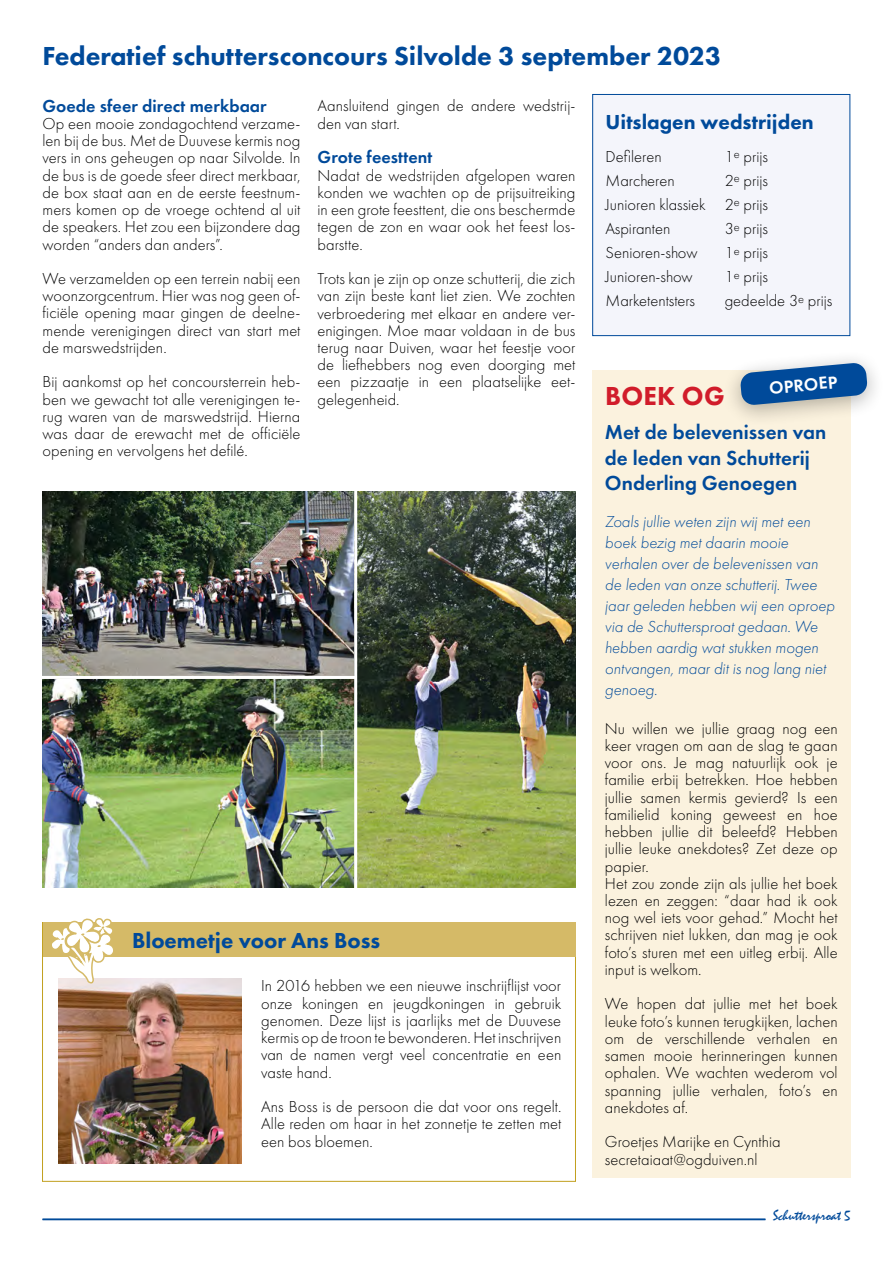
<style>
.page{position:relative;width:893px;height:1263px;background:#fff}
.page>*{position:absolute;margin:0;border:0;box-sizing:border-box;transform-origin:0 0}
.t1{font:800 27px "Futura PT";color:#004a9a}
.t2{font:800 27px "Futura PT";letter-spacing:.01em;color:#d11c2a}
.t3{font:800 22.5px "Futura PT";color:#004a9a}
.t4{font:600 21px/25.2px "Futura PT";color:#004a9a}
.t5{font:800 21px "Futura PT";color:#004a9a}
.t6{font:600 18px "Futura PT";letter-spacing:.005em;color:#004a9a}
.t7{font:600 18px "Futura PT";color:#fff}
.t8{font:300 16.5px/17.2px "Futura PT";color:#000;text-align:justify}
.t9{font:italic 300 16.5px/21px "Futura PT";color:#004a9a}
.t10{font:15px "Mistral";color:#004a9a}
</style>
<div class="page">
<img style="left:43px;top:491px;width:532px;height:397px">
<hr style="left:43px;top:1219px;width:722px;height:1px;background:#004a9a">
<div style="left:592px;top:370px;width:258px;height:808px;background:#fbf2de"></div>
<div style="left:723px;top:349px;width:163px;height:78px;background:#000;opacity:.3"></div>
<svg style="left:740px;top:362px;width:128px;height:43px;background:#4074ac"></svg>
<img style="left:58px;top:978px;width:183px;height:186px">
<div style="left:43px;top:922px;width:533px;height:34px;background:#d5ba67"></div>
<svg style="left:49px;top:918px;width:73px;height:67px"></svg>
<div style="left:593px;top:94px;width:257px;height:242px;background:#f4f5fb"></div>
<div style="left:592px;top:94px;width:258px;height:242px;border:1px solid #004a9a"></div>
<hr style="left:354px;top:483px;width:3px;height:408px;background:#fff">
<hr style="left:29px;top:676px;width:326px;height:3px;background:#fff">
<h1 class="t1" style="left:43px;top:39px;width:680px">Federatief schuttersconcours Silvolde 3 september 2023</h1>
<p class="t6" style="left:43px;top:94px;width:226px">Goede sfeer direct merkbaar</p>
<p class="t8" style="left:43px;top:115px;width:259px">Op een mooie zondagochtend verzame&shy;len bij de bus. Met de Duuvese kermis nog vers in ons geheugen op naar Silvolde. In de bus is de goede sfeer direct merkbaar, de box staat aan en de eerste feestnum&shy;mers komen op de vroege ochtend al uit de speakers. Het zou een bijzondere dag worden “anders dan anders”.</p>
<p class="t8" style="left:43px;top:270px;width:259px">We verzamelden op een terrein nabij een woonzorgcentrum. Hier was nog geen of&shy;ficiële opening maar gingen de deelne&shy;mende verenigingen direct van start met de marswedstrijden.</p>
<p class="t8" style="left:43px;top:373px;width:259px">Bij aankomst op het concoursterrein heb&shy;ben we gewacht tot alle verenigingen te&shy;rug waren van de marswedstrijd. Hierna was daar de erewacht met de officiële opening en vervolgens het defilé.</p>
<p class="t8" style="left:317px;top:97px;width:259px">Aansluitend gingen de andere wedstrij&shy;den van start.</p>
<p class="t6" style="left:317px;top:146px;width:116px">Grote feesttent</p>
<p class="t8" style="left:317px;top:167px;width:259px">Nadat de wedstrijden afgelopen waren konden we wachten op de prijsuitreiking in een grote feesttent, die ons beschermde tegen de zon en waar ook het feest los&shy;barstte.</p>
<p class="t8" style="left:317px;top:270px;width:259px">Trots kan je zijn op onze schutterij, die zich van zijn beste kant liet zien. We zochten verbroedering met elkaar en andere ver&shy;enigingen. Moe maar voldaan in de bus terug naar Duiven, waar het feestje voor de liefhebbers nog even doorging met een pizzaatje in een plaatselijke eet&shy;gelegenheid.</p>
<h2 class="t3" style="left:132px;top:926px;width:250px">Bloemetje voor Ans Boss</h2>
<p class="t8" style="left:261px;top:977px;width:302px">In 2016 hebben we een nieuwe inschrijflijst voor onze koningen en jeugdkoningen in gebruik genomen. Deze lijst is jaarlijks met de Duuvese kermis op de troon te bewonderen. Het inschrijven van de namen vergt veel concentratie en een vaste hand.</p>
<p class="t8" style="left:261px;top:1098px;width:302px">Ans Boss is de persoon die dat voor ons regelt.<br>Alle reden om haar in het zonnetje te zetten met een bos bloemen.</p>
<p class="t5" style="left:606px;top:109px;width:210px">Uitslagen wedstrijden</p>
<p class="t8" style="left:606px;top:148px;width:58px">Defileren</p>
<p class="t8" style="left:725px;top:148px;width:45px">1<sup>e</sup> prijs</p>
<p class="t8" style="left:606px;top:172px;width:71px">Marcheren</p>
<p class="t8" style="left:606px;top:168px;width:164px;line-height:24px;text-indent:119px">2<sup>e</sup> prijs Junioren klassiek 2<sup>e</sup> prijs Aspiranten</p>
<p class="t8" style="left:725px;top:220px;width:45px">3<sup>e</sup> prijs</p>
<p class="t8" style="left:606px;top:244px;width:94px">Senioren-show</p>
<p class="t8" style="left:725px;top:244px;width:45px">1<sup>e</sup> prijs</p>
<p class="t8" style="left:606px;top:268px;width:89px">Junioren-show</p>
<p class="t8" style="left:725px;top:268px;width:45px">1<sup>e</sup> prijs</p>
<p class="t8" style="left:606px;top:292px;width:91px">Marketentsters</p>
<p class="t8" style="left:725px;top:292px;width:109px">gedeelde 3<sup>e</sup> prijs</p>
<p class="t7" style="left:768px;top:377px;width:70px;rotate:-5deg">OPROEP</p>
<h1 class="t2" style="left:605px;top:379px;width:121px">BOEK OG</h1>
<p class="t4" style="left:605px;top:419px;width:223px">Met de belevenissen van de leden van Schutterij<br>Onderling Genoegen</p>
<p class="t9" style="left:605px;top:511px;width:231px">Zoals jullie weten zijn wij met een boek bezig met daarin mooie verhalen over de belevenissen van de leden van onze schutterij. Twee jaar geleden hebben wij een oproep via de Schuttersproat gedaan. We hebben aardig wat stukken mogen ontvangen, maar dit is nog lang niet genoeg.</p>
<p class="t8" style="left:605px;top:719px;width:234px;text-align:left">Nu willen we jullie graag nog een keer vragen om aan de slag te gaan voor ons. Je mag natuurlijk ook je familie erbij betrekken. Hoe hebben jullie samen kermis gevierd? Is een familielid koning geweest en hoe hebben jullie dit beleefd? Hebben jullie leuke anekdotes? Zet deze op papier.<br>Het zou zonde zijn als jullie het boek lezen en zeggen: “daar had ik ook nog wel iets voor gehad.” Mocht het schrijven niet lukken, dan mag je ook foto’s sturen met een uitleg erbij. Alle input is welkom.</p>
<p class="t8" style="left:605px;top:995px;width:234px">We hopen dat jullie met het boek leuke foto’s kunnen terugkijken, lachen om de verschillende verhalen en samen mooie herinneringen kunnen ophalen. We wachten wederom vol spanning jullie verhalen, foto’s en anekdotes af.</p>
<p class="t8" style="left:605px;top:1133px;width:177px">Groetjes Marijke en Cynthia secretaiaat@ogduiven.nl</p>
<p class="t10" style="left:773px;top:1207px;width:79px">Schuttersproat 5</p>
</div>
